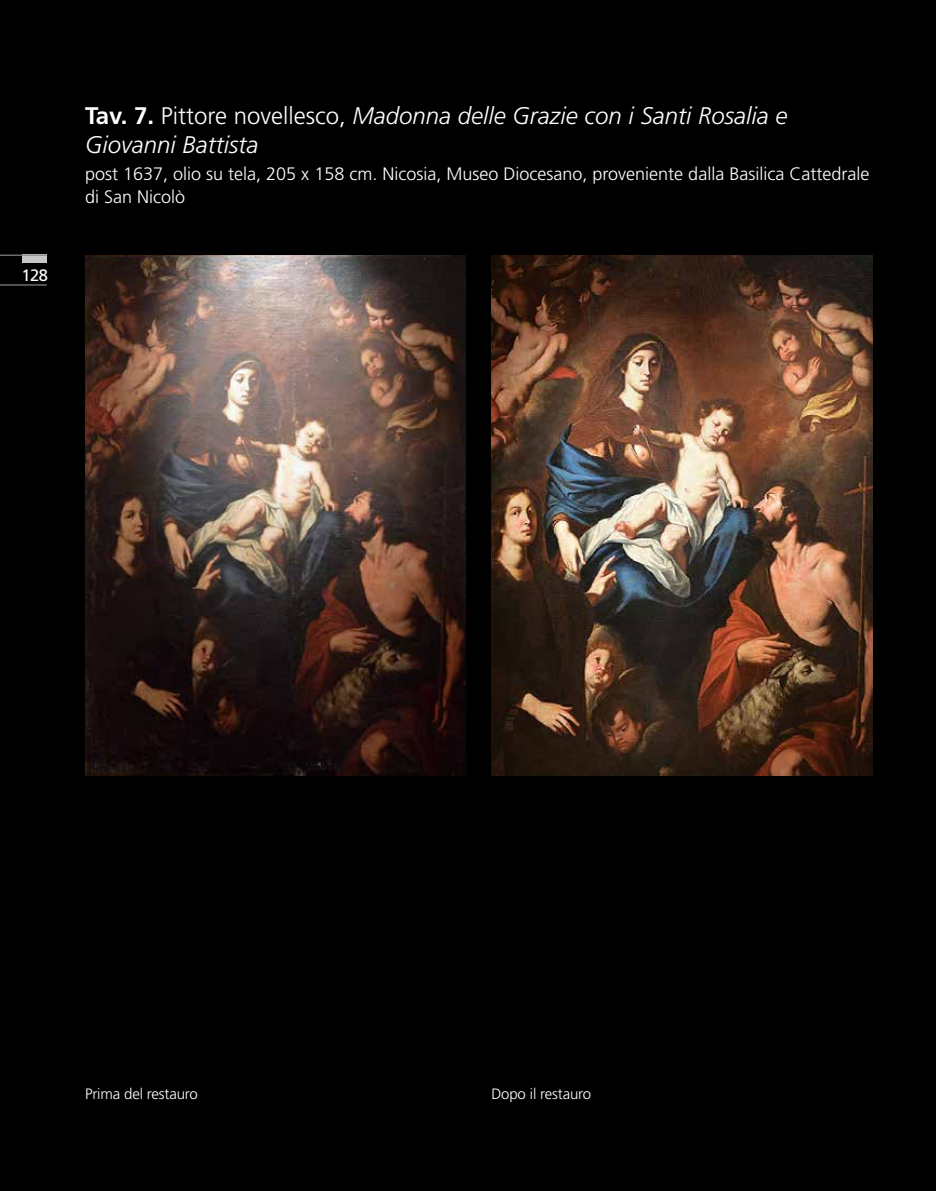
<style>
.page{position:relative;width:936px;height:1191px;background:#fff}
.page>*{position:absolute;margin:0;border:0;box-sizing:border-box;transform-origin:0 0}
.t1{font:italic 300 24px/28.8px "Frutiger LT Std";color:#fff}
.t2{font:300 18px/22.5px "Frutiger LT Std";color:#fff}
.t3{font:16.5px "Frutiger LT Std";color:#fff}
.t4{font:300 15px "Frutiger LT Std";letter-spacing:-.01em;color:#fff}
.s1{font-weight:700;font-style:normal}
.s2{font-style:normal}
</style>
<div class="page">
<div style="left:0;top:0;width:935px;height:1191px;background:#000"></div>
<img style="left:85px;top:255px;width:381px;height:520px">
<img style="left:491px;top:255px;width:381px;height:520px">
<hr style="left:0;top:284px;width:47px;height:1px;background:#878787">
<div style="left:22px;top:255px;width:25px;height:8px;background:#c6c6c6"></div>
<hr style="left:0;top:255px;width:47px;height:1px;background:#878787">
<p class="t3" style="left:21px;top:265px;width:28px">128</p>
<h1 class="t1" style="left:85px;top:102px;width:703px"><span class="s1">Tav. 7.</span> <span class="s2">Pittore novellesco,</span> Madonna delle Grazie con i Santi Rosalia e<br>Giovanni Battista</h1>
<p class="t2" style="left:85px;top:163px;width:785px">post 1637, olio su tela, 205 x 158 cm. Nicosia, Museo Diocesano, proveniente dalla Basilica Cattedrale di San Nicolò</p>
<p class="t4" style="left:85px;top:1085px;width:114px">Prima del restauro</p>
<p class="t4" style="left:491px;top:1085px;width:101px">Dopo il restauro</p>
</div>
